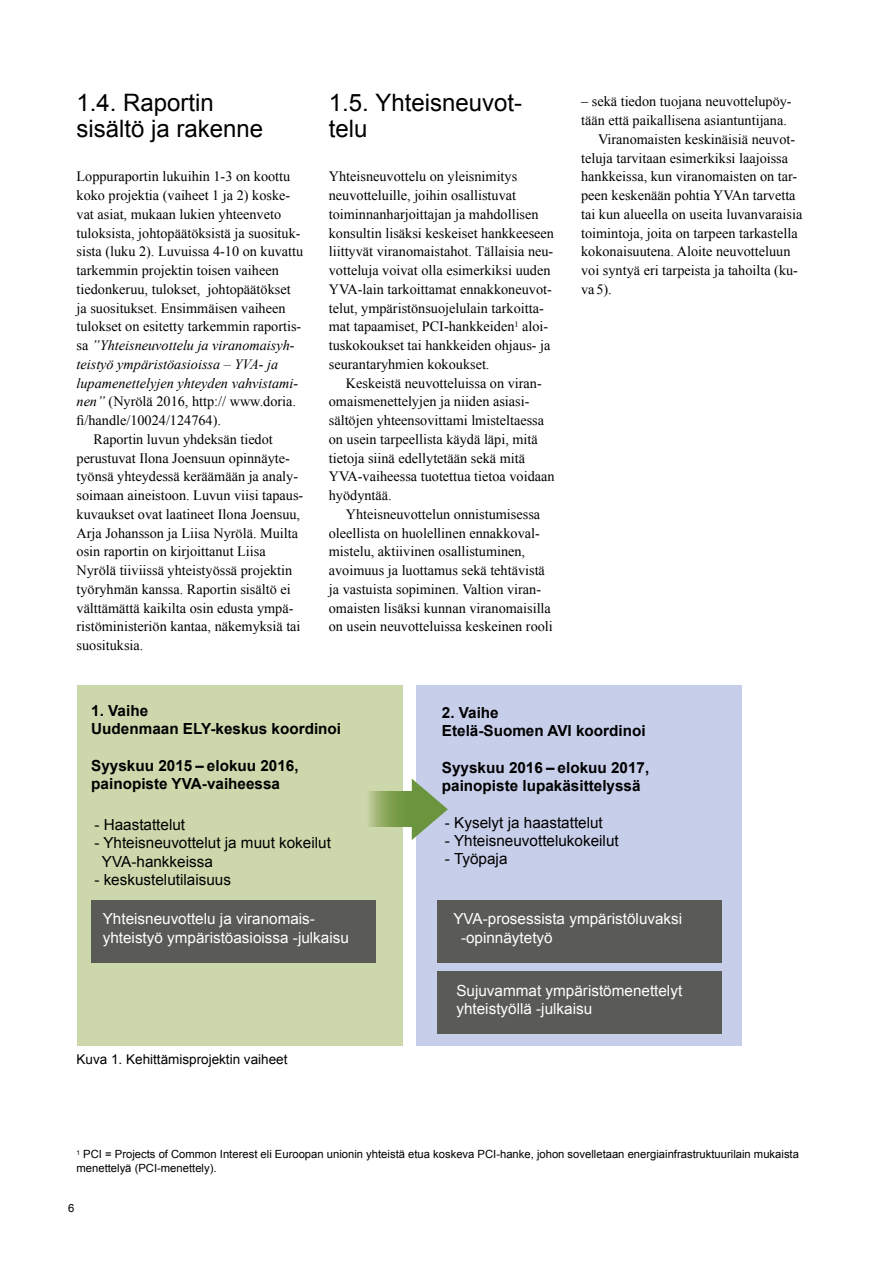
<style>
.page{position:relative;width:893px;height:1263px;background:#fff}
.page>*{position:absolute;margin:0;border:0;box-sizing:border-box;transform-origin:0 0}
.t1{font:24px/25.5px "Arial";color:#000}
.t2{font:700 15.3px/18.3px "Arial";color:#000}
.t3{font:15.3px/18.3px "Arial";color:#fff}
.t4{font:15.3px/18.3px "Arial";color:#000}
.Leipis{font:14.25px/18.8px "Times New Roman";color:#000}
.Leipis_1_kpl{font:14.25px/18.8px "Times New Roman";color:#000}
.t5{font:13.5px "Arial";color:#000}
.Kuvateksti_kuvaaja{font:11.25px/13.5px "Arial";color:#000}
.s1{font-style:italic}
</style>
<div class="page">
<div style="left:417px;top:685px;width:325px;height:361px;background:#c7ceea"></div>
<div style="left:78px;top:685px;width:325px;height:361px;background:#ccd7ac"></div>
<div style="left:91px;top:900px;width:284px;height:62px;background:#5a5b56"></div>
<div style="left:437px;top:971px;width:284px;height:63px;background:#5a5b56"></div>
<div style="left:437px;top:900px;width:284px;height:62px;background:#5a5b56"></div>
<svg style="left:368px;top:792px;width:44px;height:35px;background:#89a75b"></svg>
<svg style="left:412px;top:779px;width:36px;height:61px"></svg>
<p class="t1" style="left:77px;top:90px;width:188px">1.4. Raportin sisältö ja rakenne</p>
<p class="Leipis_1_kpl" style="left:77px;top:167px;width:228px">Loppuraportin lukuihin 1-3 on koottu koko projektia (vaiheet 1 ja 2) koske&shy;vat asiat, mukaan lukien yhteenveto tuloksista, johtopäätöksistä ja suosituk&shy;sista (luku 2). Luvuissa 4-10 on kuvattu tarkemmin projektin toisen vaiheen tiedonkeruu, tulokset, johtopäätökset ja suositukset. Ensimmäisen vaiheen tulokset on esitetty tarkemmin raportis&shy;sa <span class="s1">”Yhteisneuvottelu ja viranomaisyh&shy;teistyö ympäristöasioissa – YVA- ja lupamenettelyjen yhteyden vahvistami&shy;nen”</span> (Nyrölä 2016, http:// www.doria. fi/handle/10024/124764).</p>
<p class="Leipis" style="left:77px;top:429px;width:228px;text-indent:17px">Raportin luvun yhdeksän tiedot perustuvat Ilona Joensuun opinnäyte&shy;työnsä yhteydessä keräämään ja analy&shy;soimaan aineistoon. Luvun viisi tapaus&shy;kuvaukset ovat laatineet Ilona Joensuu, Arja Johansson ja Liisa Nyrölä. Muilta osin raportin on kirjoittanut Liisa Nyrölä tiiviissä yhteistyössä projektin työryhmän kanssa. Raportin sisältö ei välttämättä kaikilta osin edusta ympä&shy;ristöministeriön kantaa, näkemyksiä tai suosituksia.</p>
<p class="t1" style="left:329px;top:90px;width:195px">1.5. Yhteisneuvot&shy;telu</p>
<p class="Leipis_1_kpl" style="left:329px;top:167px;width:227px">Yhteisneuvottelu on yleisnimitys neuvotteluille, joihin osallistuvat toiminnanharjoittajan ja mahdollisen konsultin lisäksi keskeiset hankkeeseen liittyvät viranomaistahot. Tällaisia neu&shy;votteluja voivat olla esimerkiksi uuden YVA-lain tarkoittamat ennakkoneuvot&shy;telut, ympäristönsuojelulain tarkoitta&shy;mat tapaamiset, PCI-hankkeiden<sup>1</sup> aloi&shy;tuskokoukset tai hankkeiden ohjaus- ja seurantaryhmien kokoukset.</p>
<p class="Leipis" style="left:329px;top:373px;width:227px;text-indent:17px">Keskeistä neuvotteluissa on viran&shy;omaismenettelyjen ja niiden asiasi&shy;sältöjen yhteensovittami lmisteltaessa on usein tarpeellista käydä läpi, mitä tietoja siinä edellytetään sekä mitä YVA-vaiheessa tuotettua tietoa voidaan hyödyntää.</p>
<p class="Leipis" style="left:329px;top:504px;width:226px;text-indent:17px">Yhteisneuvottelun onnistumisessa oleellista on huolellinen ennakkoval&shy;mistelu, aktiivinen osallistuminen, avoimuus ja luottamus sekä tehtävistä ja vastuista sopiminen. Valtion viran&shy;omaisten lisäksi kunnan viranomaisilla on usein neuvotteluissa keskeinen rooli</p>
<p class="Leipis" style="left:581px;top:92px;width:212px">– sekä tiedon tuojana neuvottelupöy&shy;tään että paikallisena asiantuntijana.</p>
<p class="Leipis" style="left:581px;top:129px;width:223px;text-indent:17px">Viranomaisten keskinäisiä neuvot&shy;teluja tarvitaan esimerkiksi laajoissa hankkeissa, kun viranomaisten on tar&shy;peen keskenään pohtia YVAn tarvetta tai kun alueella on useita luvanvaraisia toimintoja, joita on tarpeen tarkastella kokonaisuutena. Aloite neuvotteluun voi syntyä eri tarpeista ja tahoilta (ku&shy;va 5).</p>
<p class="t2" style="left:91px;top:702px;width:251px">1. Vaihe<br>Uudenmaan ELY-keskus koordinoi</p>
<p class="t2" style="left:91px;top:757px;width:209px">Syyskuu 2015 – elokuu 2016, painopiste YVA-vaiheessa</p>
<p class="t4" style="left:94px;top:815px;width:92px">- Haastattelut</p>
<p class="t4" style="left:102px;top:834px;width:230px;text-indent:-8px">- Yhteisneuvottelut ja muut kokeilut<br>YVA-hankkeissa</p>
<p class="t4" style="left:94px;top:870px;width:138px">- keskustelutilaisuus</p>
<p class="t3" style="left:103px;top:910px;width:248px">Yhteisneuvottelu ja viranomais&shy;yhteistyö ympäristöasioissa -julkaisu</p>
<p class="t5" style="left:77px;top:1051px;width:212px">Kuva 1. Kehittämisprojektin vaiheet</p>
<p class="t2" style="left:442px;top:704px;width:205px">2. Vaihe<br>Etelä-Suomen AVI koordinoi</p>
<p class="t2" style="left:442px;top:759px;width:209px">Syyskuu 2016 – elokuu 2017, painopiste lupakäsittelyssä</p>
<p class="t4" style="left:445px;top:813px;width:159px">- Kyselyt ja haastattelut</p>
<p class="t4" style="left:445px;top:832px;width:175px">- Yhteisneuvottelukokeilut</p>
<p class="t4" style="left:445px;top:850px;width:64px">- Työpaja</p>
<p class="t3" style="left:461px;top:910px;width:223px;text-indent:-8px">YVA-prosessista ympäristöluvaksi -opinnäytetyö</p>
<p class="t3" style="left:456px;top:981px;width:227px">Sujuvammat ympäristömenettelyt yhteistyöllä -julkaisu</p>
<p class="Kuvateksti_kuvaaja" style="left:77px;top:1148px;width:724px"><sup>1</sup> PCI = Projects of Common Interest eli Euroopan unionin yhteistä etua koskeva PCI-hanke, johon sovelletaan energiainfrastruktuurilain mukaista menettelyä (PCI-menettely).</p>
<p class="Kuvateksti_kuvaaja" style="left:68px;top:1201px;width:8px">6</p>
</div>
